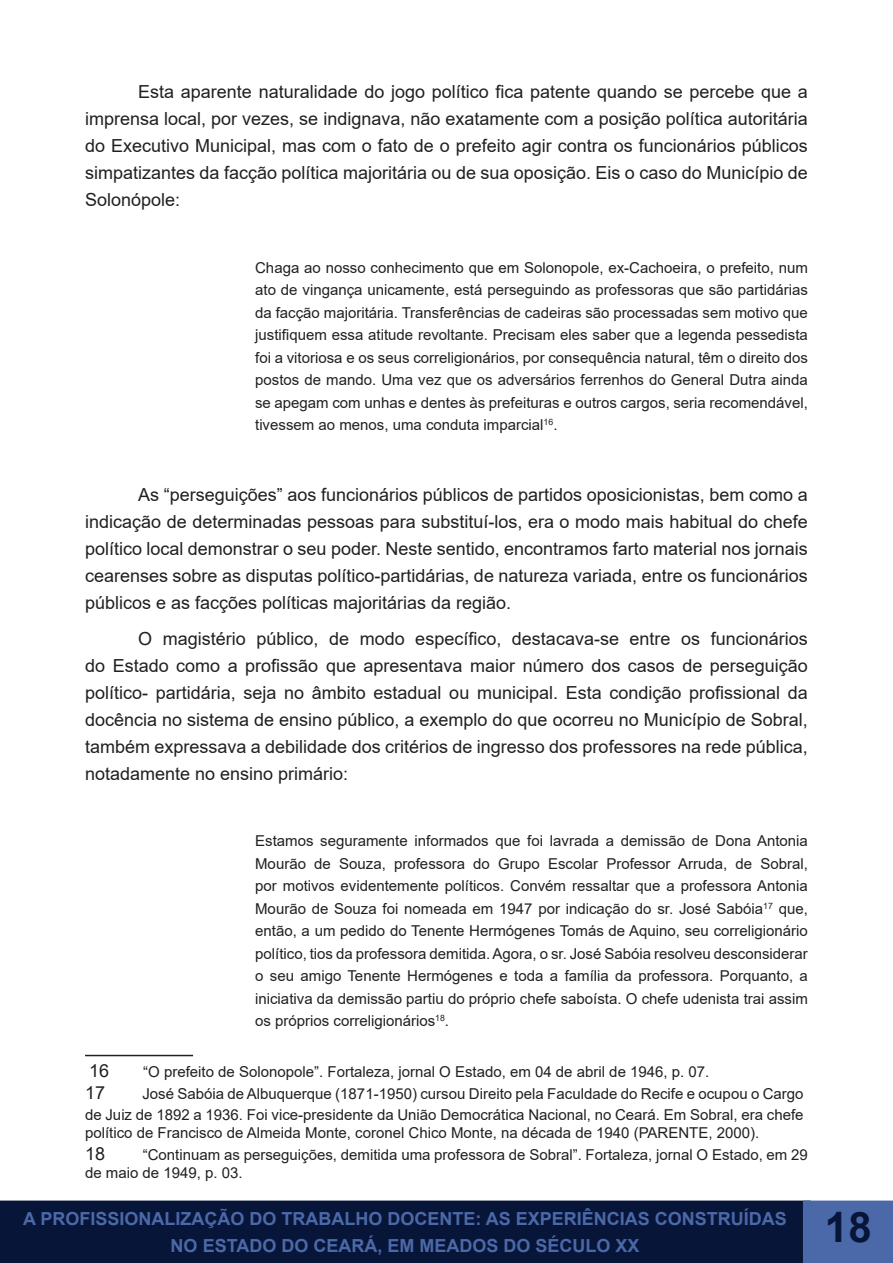
<style>
.page{position:relative;width:893px;height:1263px;background:#fff}
.page>*{position:absolute;margin:0;border:0;box-sizing:border-box;transform-origin:0 0}
.t1{font:700 42px "Arial";color:#071538}
.Text_body{font:18px/27px "Arial";color:#231f20;text-align:justify}
.t2{font:700 18px/27px "Arial";color:#4b68a8;text-align:center}
.t3{font:15px/22.5px "Arial";color:#231f20;text-align:justify}
</style>
<div class="page">
<div style="left:0;top:1200px;width:811px;height:63px;background:#071538;border:2px solid #071538"></div>
<div style="left:803px;top:1200px;width:90px;height:63px;background:#4b68a8;border:2px solid #4b68a8"></div>
<div style="left:10px;top:1212px;width:790px;height:49px;background:#071538"></div>
<hr style="left:85px;top:1055px;width:108px;height:1px;background:#231f20">
<p class="Text_body" style="left:85px;top:78px;width:724px;text-indent:53px">Esta aparente naturalidade do jogo político fica patente quando se percebe que a imprensa local, por vezes, se indignava, não exatamente com a posição política autoritária do Executivo Municipal, mas com o fato de o prefeito agir contra os funcionários públicos simpatizantes da facção política majoritária ou de sua oposição. Eis o caso do Município de Solonópole:</p>
<p class="t3" style="left:255px;top:256px;width:554px">Chaga ao nosso conhecimento que em Solonopole, ex-Cachoeira, o prefeito, num ato de vingança unicamente, está perseguindo as professoras que são partidárias da facção majoritária. Transferências de cadeiras são processadas sem motivo que justifiquem essa atitude revoltante. Precisam eles saber que a legenda pessedista foi a vitoriosa e os seus correligionários, por consequência natural, têm o direito dos postos de mando. Uma vez que os adversários ferrenhos do General Dutra ainda se apegam com unhas e dentes às prefeituras e outros cargos, seria recomendável, tivessem ao menos, uma conduta imparcial<sup>16</sup>.</p>
<p class="Text_body" style="left:85px;top:481px;width:724px;text-indent:53px">As “perseguições” aos funcionários públicos de partidos oposicionistas, bem como a indicação de determinadas pessoas para substituí-los, era o modo mais habitual do chefe político local demonstrar o seu poder. Neste sentido, encontramos farto material nos jornais cearenses sobre as disputas político-partidárias, de natureza variada, entre os funcionários públicos e as facções políticas majoritárias da região.</p>
<p class="Text_body" style="left:85px;top:625px;width:724px;text-indent:53px">O magistério público, de modo específico, destacava-se entre os funcionários do Estado como a profissão que apresentava maior número dos casos de perseguição político- partidária, seja no âmbito estadual ou municipal. Esta condição profissional da docência no sistema de ensino público, a exemplo do que ocorreu no Município de Sobral, também expressava a debilidade dos critérios de ingresso dos professores na rede pública, notadamente no ensino primário:</p>
<p class="t3" style="left:255px;top:830px;width:554px">Estamos seguramente informados que foi lavrada a demissão de Dona Antonia Mourão de Souza, professora do Grupo Escolar Professor Arruda, de Sobral, por motivos evidentemente políticos. Convém ressaltar que a professora Antonia Mourão de Souza foi nomeada em 1947 por indicação do sr. José Sabóia<sup>17</sup> que, então, a um pedido do Tenente Hermógenes Tomás de Aquino, seu correligionário político, tios da professora demitida. Agora, o sr. José Sabóia resolveu desconsiderar o seu amigo Tenente Hermógenes e toda a família da professora. Porquanto, a iniciativa da demissão partiu do próprio chefe saboísta. O chefe udenista trai assim os próprios correligionários<sup>18</sup>.</p>
<p class="Text_body" style="left:89px;top:1057px;width:22px">16</p>
<p class="t3" style="left:143px;top:1060px;width:568px">“O prefeito de Solonopole”. Fortaleza, jornal O Estado, em 04 de abril de 1946, p. 07.</p>
<p class="Text_body" style="left:85px;top:1079px;width:22px">17</p>
<p class="t3" style="left:85px;top:1082px;width:720px;line-height:21.6px;text-align:right">José Sabóia de Albuquerque (1871-1950) cursou Direito pela Faculdade do Recife e ocupou o Cargo<br>de Juiz de 1892 a 1936. Foi vice-presidente da União Democrática Nacional, no Ceará. Em Sobral, era chefe</p>
<p class="t3" style="left:85px;top:1122px;width:676px">político de Francisco de Almeida Monte, coronel Chico Monte, na década de 1940 (PARENTE, 2000).</p>
<p class="Text_body" style="left:85px;top:1140px;width:22px">18</p>
<p class="t3" style="left:85px;top:1145px;width:724px;line-height:18px;text-indent:58px">“Continuam as perseguições, demitida uma professora de Sobral”. Fortaleza, jornal O Estado, em 29 de maio de 1949, p. 03.</p>
<p class="t2" style="left:23px;top:1205px;width:765px">A PROFISSIONALIZAÇÃO DO TRABALHO DOCENTE: AS EXPERIÊNCIAS CONSTRUÍDAS<br>NO ESTADO DO CEARÁ, EM MEADOS DO SÉCULO XX</p>
<h1 class="t1" style="left:825px;top:1198px;width:48px">18</h1>
</div>
